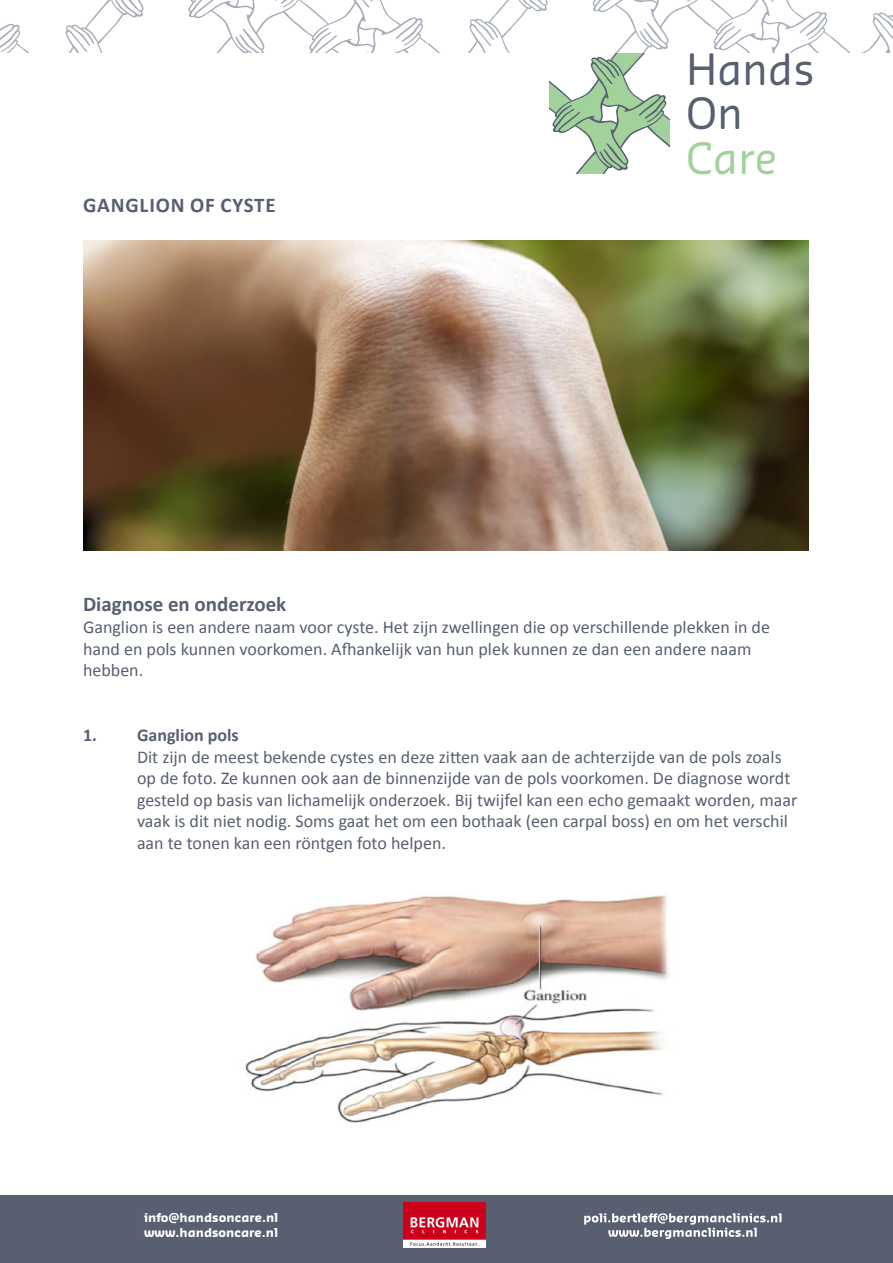
<style>
.page{position:relative;width:893px;height:1263px;background:#fff}
.page>*{position:absolute;margin:0;border:0;box-sizing:border-box;transform-origin:0 0}
.t1{font:42.15px/44.4px "Sansa Soft Pro";color:#575f70}
.t2{font:42.15px "Sansa Soft Pro";color:#a1d29c}
.t3{font:700 21px "Calibri";color:#575f70}
.t4{font:700 21px "Calibri";letter-spacing:.04em;color:#575f70}
.t5{font:18px/21.6px "Calibri";color:#575f70}
.t6{font:700 18px "Calibri";color:#575f70}
.t7{font:700 12px/15px "Sansa Soft Pro";color:#fff}
</style>
<div class="page">
<svg style="left:0;top:0;width:893px;height:301px"></svg>
<div style="left:0;top:1195px;width:893px;height:68px;background:#575f70"></div>
<svg style="left:584px;top:1213px;width:197px;height:26px"></svg>
<img style="left:404px;top:1202px;width:82px;height:45px">
<img style="left:83px;top:240px;width:725px;height:311px">
<img style="left:245px;top:895px;width:424px;height:228px">
<p class="t4" style="left:83px;top:191px;width:194px">GANGLION OF CYSTE</p>
<h1 class="t1" style="left:686px;top:46px;width:130px">Hands<br>On</h1>
<h1 class="t2" style="left:686px;top:130px;width:93px">Care</h1>
<p class="t3" style="left:83px;top:591px;width:205px">Diagnose en onderzoek</p>
<p class="t5" style="left:83px;top:616px;width:688px">Ganglion is een andere naam voor cyste. Het zijn zwellingen die op verschillende plekken in de hand en pols kunnen voorkomen. Afhankelijk van hun plek kunnen ze dan een andere naam hebben.</p>
<p class="t6" style="left:83px;top:723px;width:15px">1.</p>
<p class="t6" style="left:137px;top:723px;width:103px">Ganglion pols</p>
<p class="t5" style="left:137px;top:746px;width:655px">Dit zijn de meest bekende cystes en deze zitten vaak aan de achterzijde van de pols zoals op de foto. Ze kunnen ook aan de binnenzijde van de pols voorkomen. De diagnose wordt</p>
<p class="t5" style="left:137px;top:789px;width:662px">gesteld op basis van lichamelijk onderzoek. Bij twijfel kan een echo gemaakt worden, maar vaak is dit niet nodig. Soms gaat het om een bothaak (een carpal boss) en om het verschil aan te tonen kan een röntgen foto helpen.</p>
<p class="t7" style="left:144px;top:1209px;width:136px">info@handsoncare.nl www.handsoncare.nl</p>
</div>
